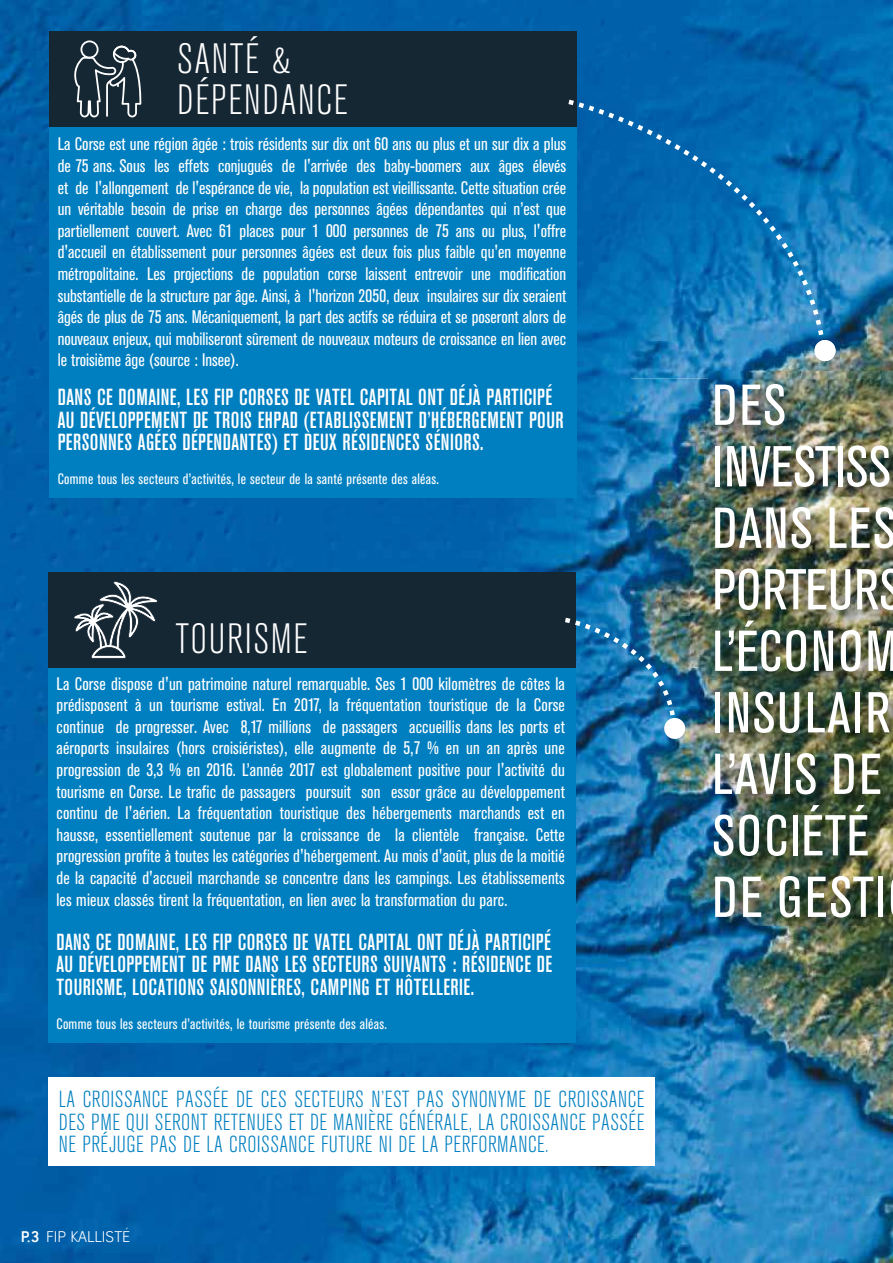
<style>
.page{position:relative;width:893px;height:1263px;background:#fff}
.page>*{position:absolute;margin:0;border:0;box-sizing:border-box;transform-origin:0 0}
.t1{font:condensed 57px/61.5px "Akzidenz Grotesk BE";letter-spacing:.03em;color:#fff}
.t2{font:300 condensed 42px/40.5px "Akzidenz Grotesk BE";letter-spacing:.04em;color:#fff}
.t3{font:500 condensed 23.1px/22.5px "Akzidenz Grotesk BE";letter-spacing:.02em;color:#fff}
.t4{font:300 condensed 23.1px/22.5px "Akzidenz Grotesk BE";letter-spacing:.02em;color:#007fc0;text-align:justify}
.t5{font:condensed 18px/21.6px "Akzidenz Grotesk BE";letter-spacing:.005em;color:#fff;text-align:justify}
.t6{font:condensed 15px "Akzidenz Grotesk BE";letter-spacing:.02em;color:#fff}
.t7{font:15px "Antagometrica BT Light";color:#fff}
.s1{font-family:"Antagometrica BT";font-weight:700}
</style>
<div class="page">
<img style="left:0;top:378px;width:630px;height:625px">
<img style="left:630px;top:378px;width:105px;height:792px">
<img style="left:735px;top:976px;width:158px;height:194px">
<img style="left:0;top:1003px;width:367px;height:260px">
<img style="left:367px;top:1003px;width:264px;height:208px">
<img style="left:367px;top:1211px;width:201px;height:52px">
<div style="left:664px;top:718px;width:21px;height:21px;background:#fff;border-radius:50%"></div>
<div style="left:48px;top:1077px;width:607px;height:88px;background:#fff"></div>
<img style="left:0;top:0;width:893px;height:134px">
<img style="left:0;top:134px;width:840px;height:244px">
<img style="left:840px;top:134px;width:53px;height:238px">
<img style="left:814px;top:340px;width:21px;height:21px;border-radius:10px">
<img style="left:568px;top:1170px;width:325px;height:93px">
<img style="left:708px;top:372px;width:185px;height:604px">
<div style="left:49px;top:122px;width:527px;height:376px;background:#007fc0"></div>
<div style="left:49px;top:31px;width:527px;height:95px;background:#162734"></div>
<svg style="left:74px;top:40px;width:68px;height:77px"></svg>
<div style="left:48px;top:663px;width:527px;height:380px;background:#007fc0"></div>
<div style="left:48px;top:572px;width:527px;height:95px;background:#162734"></div>
<svg style="left:74px;top:581px;width:84px;height:78px"></svg>
<svg style="left:568px;top:100px;width:257px;height:245px;background:#0b71b4"></svg>
<img style="left:565px;top:618px;width:110px;height:97px">
<h2 class="t2" style="left:177px;top:40px;width:172px">SANTÉ &amp;<br>DÉPENDANCE</h2>
<p class="t5" style="left:58px;top:134px;width:510px">La Corse est une région âgée : trois résidents sur dix ont 60 ans ou plus et un sur dix a plus de 75 ans. Sous les effets conjugués de l'arrivée des baby-boomers aux âges élevés et de l'allongement de l'espérance de vie, la population est vieillissante. Cette situation crée un véritable besoin de prise en charge des personnes âgées dépendantes qui n’est que partiellement couvert. Avec 61 places pour 1 000 personnes de 75 ans ou plus, l'offre d'accueil en établissement pour personnes âgées est deux fois plus faible qu'en moyenne métropolitaine. Les projections de population corse laissent entrevoir une modification substantielle de la structure par âge. Ainsi, à l'horizon 2050, deux insulaires sur dix seraient âgés de plus de 75 ans. Mécaniquement, la part des actifs se réduira et se poseront alors de nouveaux enjeux, qui mobiliseront sûrement de nouveaux moteurs de croissance en lien avec le troisième âge (source : Insee).</p>
<p class="t3" style="left:58px;top:386px;width:507px">DANS CE DOMAINE, LES FIP CORSES DE VATEL CAPITAL ONT DÉJÀ PARTICIPÉ<br>AU DÉVELOPPEMENT DE TROIS EHPAD (ETABLISSEMENT D’HÉBERGEMENT POUR<br>PERSONNES AGÉES DÉPENDANTES) ET DEUX RÉSIDENCES SÉNIORS.</p>
<p class="t6" style="left:58px;top:471px;width:383px">Comme tous les secteurs d’activités, le secteur de la santé présente des aléas.</p>
<h2 class="t2" style="left:176px;top:619px;width:133px">TOURISME</h2>
<p class="t5" style="left:56px;top:673px;width:510px">La Corse dispose d'un patrimoine naturel remarquable. Ses 1 000 kilomètres de côtes la prédisposent à un tourisme estival. En 2017, la fréquentation touristique de la Corse continue de progresser. Avec 8,17 millions de passagers accueillis dans les ports et aéroports insulaires (hors croisiéristes), elle augmente de 5,7 % en un an après une progression de 3,3 % en 2016. L’année 2017 est globalement positive pour l'activité du tourisme en Corse. Le trafic de passagers poursuit son essor grâce au développement continu de l'aérien. La fréquentation touristique des hébergements marchands est en hausse, essentiellement soutenue par la croissance de la clientèle française. Cette progression profite à toutes les catégories d'hébergement. Au mois d'août, plus de la moitié de la capacité d'accueil marchande se concentre dans les campings. Les établissements les mieux classés tirent la fréquentation, en lien avec la transformation du parc.</p>
<p class="t3" style="left:56px;top:931px;width:497px;text-align:justify">DANS CE DOMAINE, LES FIP CORSES DE VATEL CAPITAL ONT DÉJÀ PARTICIPÉ AU DÉVELOPPEMENT DE PME DANS LES SECTEURS SUIVANTS : RÉSIDENCE DE TOURISME, LOCATIONS SAISONNIÈRES, CAMPING ET HÔTELLERIE.</p>
<p class="t6" style="left:56px;top:1015px;width:332px">Comme tous les secteurs d’activités, le tourisme présente des aléas.</p>
<p class="t4" style="left:59px;top:1089px;width:587px">LA CROISSANCE PASSÉE DE CES SECTEURS N’EST PAS SYNONYME DE CROISSANCE DES PME QUI SERONT RETENUES ET DE MANIÈRE GÉNÉRALE, LA CROISSANCE PASSÉE NE PRÉJUGE PAS DE LA CROISSANCE FUTURE NI DE LA PERFORMANCE.</p>
<p class="t7" style="left:21px;top:1227px;width:111px"><span class="s1">P.3</span> FIP KALLISTÉ</p>
<h1 class="t1" style="left:712px;top:375px;width:191px">DES<br>INVESTISS<br>DANS LES<br>PORTEURS<br>L’ÉCONOM<br>INSULAIR<br>L’AVIS DE<br>SOCIÉTÉ<br>DE GESTI</h1>
</div>
